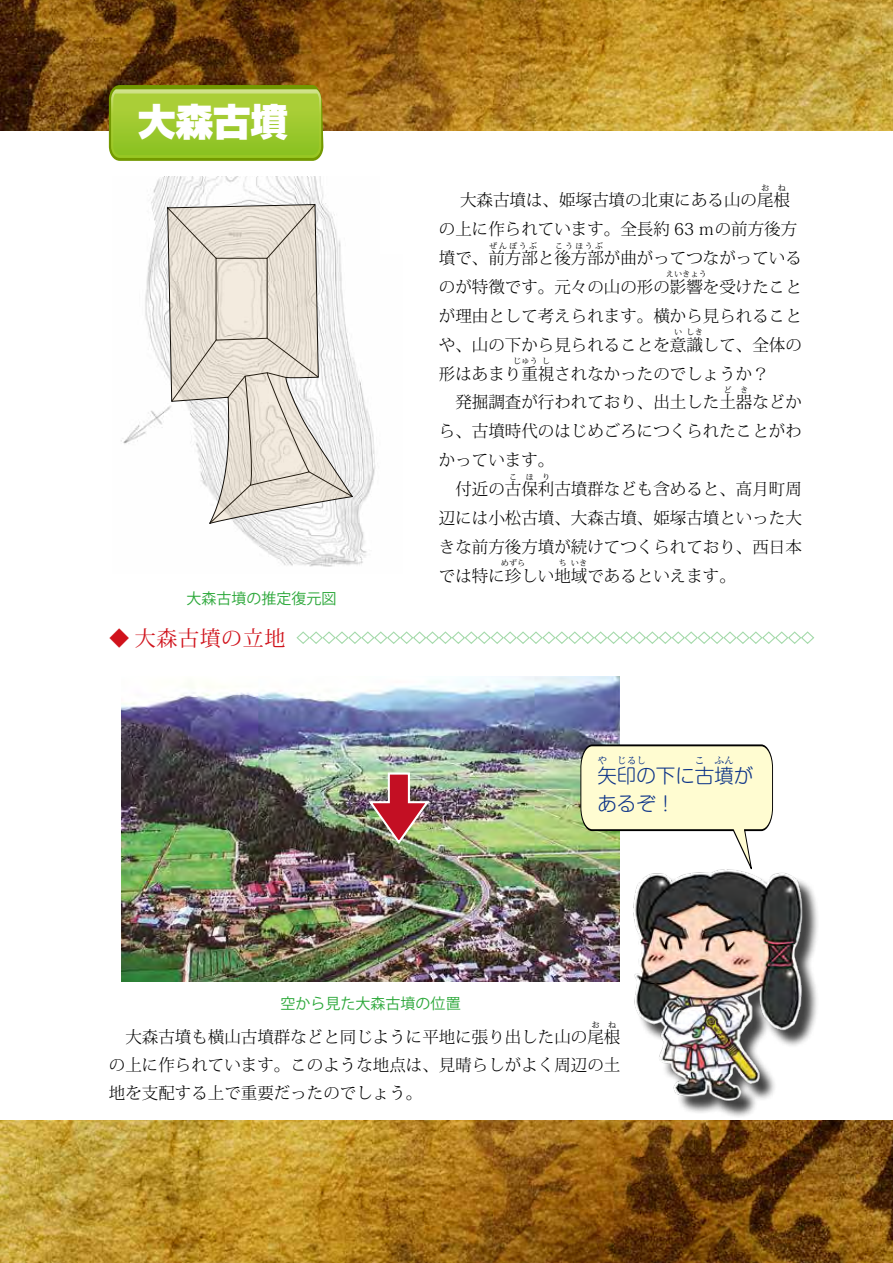
<style>
.page{position:relative;width:893px;height:1263px;background:#fff}
.page>*{position:absolute;margin:0;border:0;box-sizing:border-box;transform-origin:0 0}
.t1{font:900 37.5px "Shin Go Pro";color:#fff}
.t2{font:21px "Koz Min Pro";letter-spacing:.03em;color:#d0121b}
.t3{font:300 19.5px "Shin M Go Pro";color:#0c3388}
.t4{font:300 16.5px/28.8px "Koz Min Pro";color:#000}
.t5{font:15px "Koz Go Pro";color:#2aa738}
.t6{font:300 9.75px "Shin M Go Pro";color:#0c3388}
.t7{font:300 8.25px "Koz Min Pro";color:#000}
</style>
<div class="page">
<img style="left:0;top:1120px;width:893px;height:143px">
<img style="left:0;top:0;width:893px;height:130px">
<div style="left:636px;top:872px;width:184px;height:246px;background:#000;opacity:.75"></div>
<img style="left:614px;top:872px;width:205px;height:241px">
<img style="left:121px;top:177px;width:255px;height:390px">
<svg style="left:168px;top:205px;width:184px;height:318px"></svg>
<img style="left:121px;top:676px;width:499px;height:305px">
<img style="left:366px;top:771px;width:65px;height:75px">
<svg style="left:296px;top:631px;width:519px;height:13px"></svg>
<svg style="left:109px;top:85px;width:214px;height:76px;background:#9cc42f"></svg>
<svg style="left:580px;top:743px;width:193px;height:131px"></svg>
<h1 class="t1" style="left:138px;top:92px;width:151px">大森古墳</h1>
<p class="t5" style="left:186px;top:589px;width:152px">大森古墳の推定復元図</p>
<p class="t2" style="left:109px;top:624px;width:178px">◆ 大森古墳の立地</p>
<p class="t7" style="left:761px;top:182px;width:26px">お ね</p>
<p class="t4" style="left:439px;top:214px;width:364px">の上に作られています。全長約 63 ｍの前方後方墳で、前方部と後方部が曲がってつながっている</p>
<p class="t4" style="left:443px;top:185px;width:348px">　大森古墳は、姫塚古墳の北東にある山の尾根</p>
<p class="t7" style="left:489px;top:240px;width:49px">ぜんぽうぶ</p>
<p class="t7" style="left:555px;top:240px;width:49px">こうほうぶ</p>
<p class="t4" style="left:439px;top:272px;width:364px">のが特徴です。元々の山の形の影響を受けたこと</p>
<p class="t7" style="left:666px;top:269px;width:43px">えいきょう</p>
<p class="t4" style="left:439px;top:301px;width:364px">が理由として考えられます。横から見られることや、山の下から見られることを意識して、全体の</p>
<p class="t7" style="left:674px;top:326px;width:10px">い</p>
<p class="t7" style="left:686px;top:326px;width:18px">しき</p>
<p class="t4" style="left:439px;top:359px;width:331px">形はあまり重視されなかったのでしょうか？</p>
<p class="t7" style="left:513px;top:355px;width:26px">じゅう</p>
<p class="t7" style="left:542px;top:355px;width:10px">し</p>
<p class="t4" style="left:439px;top:387px;width:364px">　発掘調査が行われており、出土した土器などか</p>
<p class="t7" style="left:723px;top:384px;width:26px">ど き</p>
<p class="t4" style="left:439px;top:416px;width:364px">ら、古墳時代のはじめごろにつくられたことがわかっています。<br>　付近の古保利古墳群なども含めると、高月町周</p>
<p class="t7" style="left:509px;top:471px;width:10px">こ</p>
<p class="t7" style="left:525px;top:471px;width:10px">ほ</p>
<p class="t7" style="left:542px;top:471px;width:10px">り</p>
<p class="t4" style="left:439px;top:503px;width:364px;text-align:justify">辺には小松古墳、大森古墳、姫塚古墳といった大きな前方後方墳が続けてつくられており、西日本では特に珍しい地域であるといえます。</p>
<p class="t7" style="left:501px;top:557px;width:26px">めずら</p>
<p class="t7" style="left:558px;top:557px;width:10px">ち</p>
<p class="t7" style="left:571px;top:557px;width:18px">いき</p>
<p class="t6" style="left:597px;top:753px;width:50px">や　じるし</p>
<p class="t6" style="left:695px;top:753px;width:40px">こ　ふん</p>
<p class="t3" style="left:597px;top:788px;width:79px">あるぞ！</p>
<p class="t3" style="left:597px;top:759px;width:157px">矢印の下に古墳が</p>
<p class="t5" style="left:281px;top:993px;width:181px">空から見た大森古墳の位置</p>
<p class="t7" style="left:591px;top:1019px;width:10px">お</p>
<p class="t7" style="left:608px;top:1019px;width:10px">ね</p>
<p class="t4" style="left:109px;top:1050px;width:513px;line-height:27.8px">の上に作られています。このような地点は、見晴らしがよく周辺の土地を支配する上で重要だったのでしょう。</p>
<p class="t4" style="left:125px;top:1022px;width:496px">大森古墳も横山古墳群などと同じように平地に張り出した山の尾根</p>
</div>
